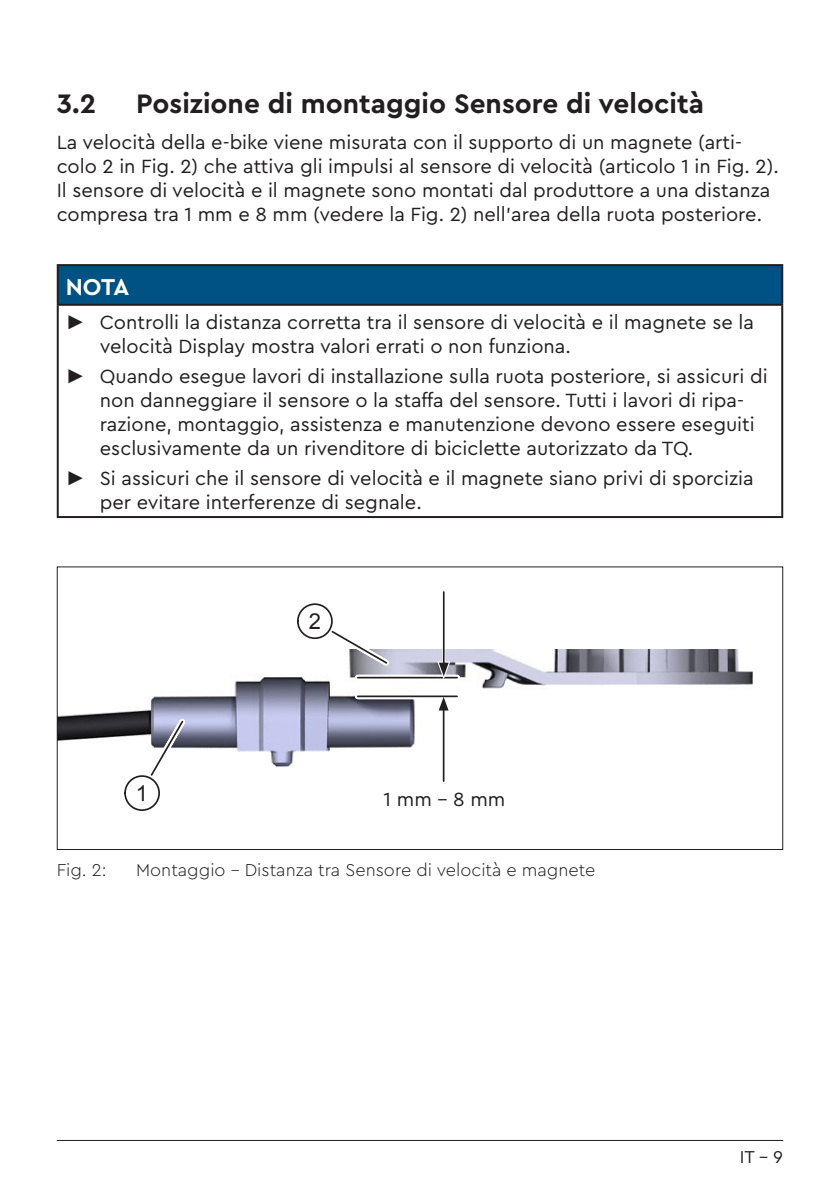
<style>
.page{position:relative;width:840px;height:1191px;background:#fff}
.page>*{position:absolute;margin:0;border:0;box-sizing:border-box;transform-origin:0 0}
.t1{font:700 28px "TQPRO";color:#231f20}
.t2{font:700 24px "TQPRO";color:#fff}
.t3{font:22px "Arial";color:#231f20}
.t4{font:20px/24px "TQPRO";color:#231f20}
.t5{font:300 18px "TQPRO";color:#231f20}
.t6{font:18px "TQPRO";color:#231f20}
.s1{font-family:"Arial"}
</style>
<div class="page">
<hr style="left:57px;top:1140px;width:725px;height:1px;background:#231f20">
<div style="left:58px;top:265px;width:723px;height:40px;background:#005285"></div>
<hr style="left:57px;top:264px;width:725px;height:2px;background:#231f20">
<hr style="left:57px;top:266px;width:2px;height:38px;background:#231f20">
<hr style="left:780px;top:266px;width:2px;height:38px;background:#231f20">
<hr style="left:57px;top:304px;width:725px;height:2px;background:#231f20">
<hr style="left:57px;top:306px;width:2px;height:210px;background:#231f20">
<hr style="left:780px;top:306px;width:2px;height:210px;background:#231f20">
<hr style="left:57px;top:516px;width:725px;height:2px;background:#231f20">
<img style="left:59px;top:649px;width:693px;height:117px">
<svg style="left:119px;top:714px;width:71px;height:97px"></svg>
<div style="left:125px;top:776px;width:34px;height:34px;background:#fff;border-radius:50%"></div>
<div style="left:124px;top:775px;width:36px;height:36px;border:2px solid #231f20;border-radius:50%"></div>
<svg style="left:291px;top:604px;width:102px;height:66px"></svg>
<div style="left:298px;top:604px;width:34px;height:34px;background:#fff;border-radius:50%"></div>
<div style="left:297px;top:603px;width:35px;height:36px;border:2px solid #231f20;border-radius:50%"></div>
<svg style="left:357px;top:675px;width:100px;height:5px"></svg>
<hr style="left:357px;top:677px;width:100px;height:1px;background:#231f20">
<svg style="left:357px;top:693px;width:100px;height:6px"></svg>
<hr style="left:357px;top:695px;width:100px;height:2px;background:#231f20">
<hr style="left:442px;top:707px;width:2px;height:74px;background:#231f20">
<svg style="left:438px;top:697px;width:10px;height:13px"></svg>
<hr style="left:442px;top:589px;width:3px;height:78px;background:#fff">
<hr style="left:442px;top:592px;width:2px;height:74px;background:#231f20">
<svg style="left:437px;top:661px;width:13px;height:18px"></svg>
<h1 class="t1" style="left:57px;top:85px;width:41px">3.2</h1>
<h1 class="t1" style="left:136px;top:85px;width:569px">Posizione di montaggio Sensore di velocità</h1>
<p class="t4" style="left:57px;top:129px;width:723px">La velocità della e-bike viene misurata con il supporto di un magnete (arti&shy;colo 2 in Fig. 2) che attiva gli impulsi al sensore di velocità (articolo 1 in Fig. 2).<br>Il sensore di velocità e il magnete sono montati dal produttore a una distanza compresa tra 1 mm e 8 mm (vedere la Fig. 2) nell'area della ruota posteriore.</p>
<p class="t2" style="left:66px;top:271px;width:65px">NOTA</p>
<p class="t4" style="left:100px;top:309px;width:655px;text-indent:-34px"><span class="s1">►</span> Controlli la distanza corretta tra il sensore di velocità e il magnete se la velocità Display mostra valori errati o non funziona.</p>
<p class="t4" style="left:100px;top:363px;width:669px;text-indent:-34px"><span class="s1">►</span> Quando esegue lavori di installazione sulla ruota posteriore, si assicuri di non danneggiare il sensore o la staffa del sensore. Tutti i lavori di ripa&shy;razione, montaggio, assistenza e manutenzione devono essere eseguiti esclusivamente da un rivenditore di biciclette autorizzato da TQ.</p>
<p class="t4" style="left:100px;top:465px;width:655px;text-indent:-34px"><span class="s1">►</span> Si assicuri che il sensore di velocità e il magnete siano privi di sporcizia per evitare interferenze di segnale.</p>
<p class="t3" style="left:136px;top:779px;width:14px">1</p>
<p class="t3" style="left:308px;top:607px;width:14px">2</p>
<p class="t4" style="left:383px;top:786px;width:123px">1 mm - 8 mm</p>
<p class="t5" style="left:57px;top:858px;width:51px">Fig. 2:</p>
<p class="t5" style="left:136px;top:858px;width:460px">Montaggio - Distanza tra Sensore di velocità e magnete</p>
<p class="t6" style="left:739px;top:1144px;width:45px">IT - 9</p>
</div>
